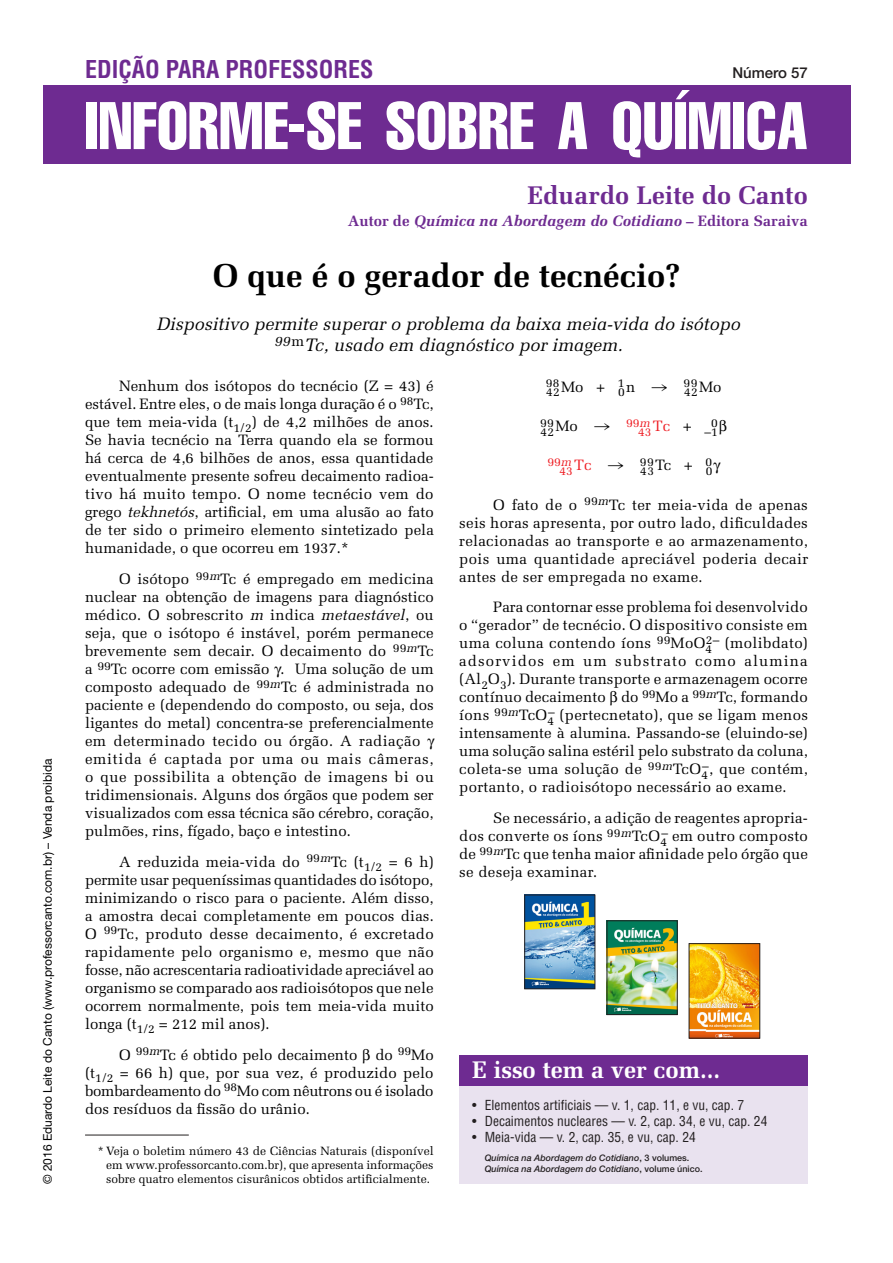
<style>
.page{position:relative;width:893px;height:1263px;background:#fff}
.page>*{position:absolute;margin:0;border:0;box-sizing:border-box;transform-origin:0 0}
.t1{font:extra-condensed 66px "Helvetica";letter-spacing:.005em;color:#fff}
.t2{font:700 33px "Melior";color:#000}
.t3{font:700 25.5px "Melior";color:#6e2b91}
.t4{font:700 condensed 24px "Helvetica";color:#6e2b91}
.t5{font:700 24px "Melior";color:#fff}
.t6{font:italic 18px/21.6px "Melior";color:#000;text-align:center}
.t7{font:15px/18px "Melior";letter-spacing:.01em;color:#000;text-align:justify}
.t8{font:italic 700 15px "Melior";color:#6e2b91}
.t9{font:500 15px "Helvetica Neue";color:#231f20}
.t10{font:condensed 13.5px "Helvetica";color:#231f20}
.t11{font:12px/9px "Melior";color:#000}
.t12{font:12px "Helvetica Neue";color:#000}
.t13{font:12px/9px "Melior";color:#ee1d23}
.t14{font:italic 500 9px/10.8px "Helvetica Neue";color:#231f20}
.s1{font-style:normal}
.s2{font-style:italic}
.s3{font-size:15px}
.s4{font-family:"Bundesbahn Pi Three";font-size:15px}
.s5{font-family:"Bundesbahn Pi Three"}
.s6{color:#000}
</style>
<div class="page">
<div style="left:43px;top:85px;width:807px;height:79px;background:#6e2b91"></div>
<div style="left:459px;top:1075px;width:349px;height:109px;background:#e9e2ef"></div>
<div style="left:459px;top:1056px;width:349px;height:30px;background:#6e2b91"></div>
<hr style="left:85px;top:1135px;width:104px;height:1px;background:#231f20">
<img style="left:691px;top:945px;width:67px;height:91px">
<img style="left:609px;top:922px;width:67px;height:91px">
<div style="left:607px;top:920px;width:71px;height:95px;border:1px solid #231f20"></div>
<img style="left:526px;top:897px;width:67px;height:90px">
<div style="left:524px;top:895px;width:71px;height:94px;border:1px solid #231f20"></div>
<p class="t12" style="left:41px;top:1184px;width:427px;rotate:-90deg">© 2016 Eduardo Leite do Canto (www.professorcanto.com.br) – Venda proibida</p>
<h3 class="t4" style="left:85px;top:54px;width:290px">EDIÇÃO PARA PROFESSORES</h3>
<p class="t9" style="left:732px;top:64px;width:77px">Número 57</p>
<h1 class="t1" style="left:85px;top:84px;width:724px">INFORME-SE SOBRE A QUÍMICA</h1>
<h3 class="t3" style="left:527px;top:180px;width:282px">Eduardo Leite do Canto</h3>
<p class="t8" style="left:348px;top:212px;width:462px"><span class="s1">Autor de</span> Química na Abordagem do Cotidiano <span class="s1">– Editora Saraiva</span></p>
<h2 class="t2" style="left:213px;top:256px;width:469px">O que é o gerador de tecnécio?</h2>
<p class="t6" style="left:157px;top:313px;width:585px">Dispositivo permite superar o problema da baixa meia-vida do isótopo<br><sup>99</sup><sup>m</sup>Tc, usado em diagnóstico por imagem.</p>
<p class="t7" style="left:85px;top:377px;width:350px;text-indent:34px">Nenhum dos isótopos do tecnécio (Z = 43) é estável. Entre eles, o de mais longa duração é o <sup>98</sup>Tc, que tem meia-vida (t<sub>1/2</sub>) de 4,2 milhões de anos.<br>Se havia tecnécio na Terra quando ela se formou há cerca de 4,6 bilhões de anos, essa quantidade eventualmente presente sofreu decaimento radioa&shy;tivo há muito tempo. O nome tecnécio vem do grego <span class="s2">tekhnetós</span>, artificial, em uma alusão ao fato de ter sido o primeiro elemento sintetizado pela humanidade, o que ocorreu em 1937.*</p>
<p class="t7" style="left:85px;top:570px;width:350px;text-align:left;text-indent:34px">O isótopo <sup>99</sup><sup>m</sup>Tc é empregado em medicina nuclear na obtenção de imagens para diagnóstico médico. O sobrescrito <span class="s2">m</span> indica <span class="s2">metaestável</span>, ou seja, que o isótopo é instável, porém permanece brevemente sem decair. O decaimento do <sup>99</sup><sup>m</sup>Tc a <sup>99</sup>Tc ocorre com emissão . Uma solução de um composto adequado de <sup>99</sup><sup>m</sup>Tc é administrada no paciente e (dependendo do composto, ou seja, dos ligantes do metal) concentra-se preferencialmente em determinado tecido ou órgão. A radiação emitida é captada por uma ou mais câmeras, o que possibilita a obtenção de imagens bi ou tridimensionais. Alguns dos órgãos que podem ser visualizados com essa técnica são cérebro, coração, pulmões, rins, fígado, baço e intestino.</p>
<p class="t7" style="left:85px;top:853px;width:350px;text-indent:34px">A reduzida meia-vida do <sup>99</sup><sup>m</sup>Tc (t<sub>1/2</sub> = 6 h) permite usar pequeníssimas quantidades do isótopo, minimizando o risco para o paciente. Além disso, a amostra decai completamente em poucos dias.<br>O <sup>99</sup>Tc, produto desse decaimento, é excretado rapidamente pelo organismo e, mesmo que não fosse, não acrescentaria radioatividade apreciável ao organismo se comparado aos radioisótopos que nele ocorrem normalmente, pois tem meia-vida muito longa (t<sub>1/2</sub> = 212 mil anos).</p>
<p class="t7" style="left:85px;top:1045px;width:350px;text-indent:34px">O <sup>99</sup><sup>m</sup>Tc é obtido pelo decaimento do <sup>99</sup>Mo (t<sub>1/2</sub> = 66 h) que, por sua vez, é produzido pelo bombardeamento do <sup>98</sup>Mo com nêutrons ou é isolado dos resíduos da fissão do urânio.</p>
<p class="t11" style="left:106px;top:1143px;width:329px;line-height:14.4px;text-align:justify;text-indent:-9px">* Veja o boletim número 43 de Ciências Naturais (disponível em www.professorcanto.com.br), que apresenta informações sobre quatro elementos cisurânicos obtidos artificialmente.</p>
<p class="t11" style="left:546px;top:379px;width:15px">98<br>4</p>
<p class="t11" style="left:618px;top:383px;width:74px">0<span class="s3">n</span> <span class="s4">n</span> 9</p>
<p class="t11" style="left:691px;top:379px;width:8px">9</p>
<p class="t7" style="left:553px;top:378px;width:73px"><sub>2</sub>Mo + <sup>1</sup></p>
<p class="t7" style="left:691px;top:378px;width:32px"><sub>2</sub>Mo</p>
<p class="t11" style="left:684px;top:388px;width:8px">4</p>
<p class="t11" style="left:540px;top:418px;width:15px">99<br>4</p>
<p class="t7" style="left:548px;top:417px;width:104px"><sub>2</sub>Mo <span class="s5">n</span> <sup>99</sup><sup>m</sup></p>
<p class="t11" style="left:711px;top:418px;width:8px">0</p>
<p class="t13" style="left:638px;top:427px;width:81px">43<sup>Tc</sup> <sup>+</sup> <span class="s6">–1</span></p>
<p class="t13" style="left:559px;top:457px;width:89px;text-indent:-12px">99<span class="s2">m<br></span>43<sup>Tc</sup> <sup>n</sup> <sup>9</sup></p>
<p class="t11" style="left:647px;top:457px;width:8px">9</p>
<p class="t7" style="left:647px;top:456px;width:66px"><sub>3</sub>Tc + <sup>0</sup></p>
<p class="t11" style="left:706px;top:466px;width:8px">0</p>
<p class="t7" style="left:459px;top:495px;width:350px;text-indent:34px">O fato de o <sup>99</sup><sup>m</sup>Tc ter meia-vida de apenas seis horas apresenta, por outro lado, dificuldades relacionadas ao transporte e ao armazenamento, pois uma quantidade apreciável poderia decair antes de ser empregada no exame.</p>
<p class="t7" style="left:459px;top:598px;width:350px;text-indent:34px">Para contornar esse problema foi desenvolvido o “gerador” de tecnécio. O dispositivo consiste em uma coluna contendo íons <sup>99</sup>MoO<sub>4</sub></p>
<p class="t11" style="left:640px;top:466px;width:8px">4</p>
<p class="t7" style="left:459px;top:634px;width:350px;text-indent:247px"><sup>2–</sup> (molibdato) adsorvidos em um substrato como alumina (Al<sub>2</sub>O<sub>3</sub>). Durante transporte e armazenagem ocorre contínuo decaimento do <sup>99</sup>Mo a <sup>99</sup><sup>m</sup>Tc, formando íons <sup>99</sup><sup>m</sup>TcO<sub>4</sub></p>
<p class="t7" style="left:459px;top:706px;width:350px;text-indent:89px"><sup>–</sup> (pertecnetato), que se ligam menos intensamente à alumina. Passando-se (eluindo-se) uma solução salina estéril pelo substrato da coluna, coleta-se uma solução de <sup>99</sup><sup>m</sup>TcO<sub>4</sub></p>
<p class="t7" style="left:459px;top:760px;width:350px;text-indent:243px"><sup>–</sup>, que contém, portanto, o radioisótopo necessário ao exame.</p>
<p class="t7" style="left:459px;top:809px;width:350px;text-indent:34px">Se necessário, a adição de reagentes apropria&shy;dos converte os íons <sup>99</sup><sup>m</sup>TcO<sub>4</sub></p>
<p class="t7" style="left:459px;top:827px;width:350px;text-indent:202px"><sup>–</sup> em outro composto de <sup>99</sup><sup>m</sup>Tc que tenha maior afinidade pelo órgão que se deseja examinar.</p>
<h3 class="t5" style="left:472px;top:1055px;width:250px">E isso tem a ver com...</h3>
<p class="t10" style="left:472px;top:1096px;width:274px">• Elementos artificiais — v. 1, cap. 11, e vu, cap. 7</p>
<p class="t10" style="left:472px;top:1112px;width:297px">• Decaimentos nucleares — v. 2, cap. 34, e vu, cap. 24</p>
<p class="t10" style="left:472px;top:1128px;width:225px">• Meia-vida — v. 2, cap. 35, e vu, cap. 24</p>
<p class="t14" style="left:485px;top:1152px;width:219px">Química na Abordagem do Cotidiano<span class="s1">, 3 volumes.<br></span>Química na Abordagem do Cotidiano<span class="s1">, volume único.</span></p>
</div>
